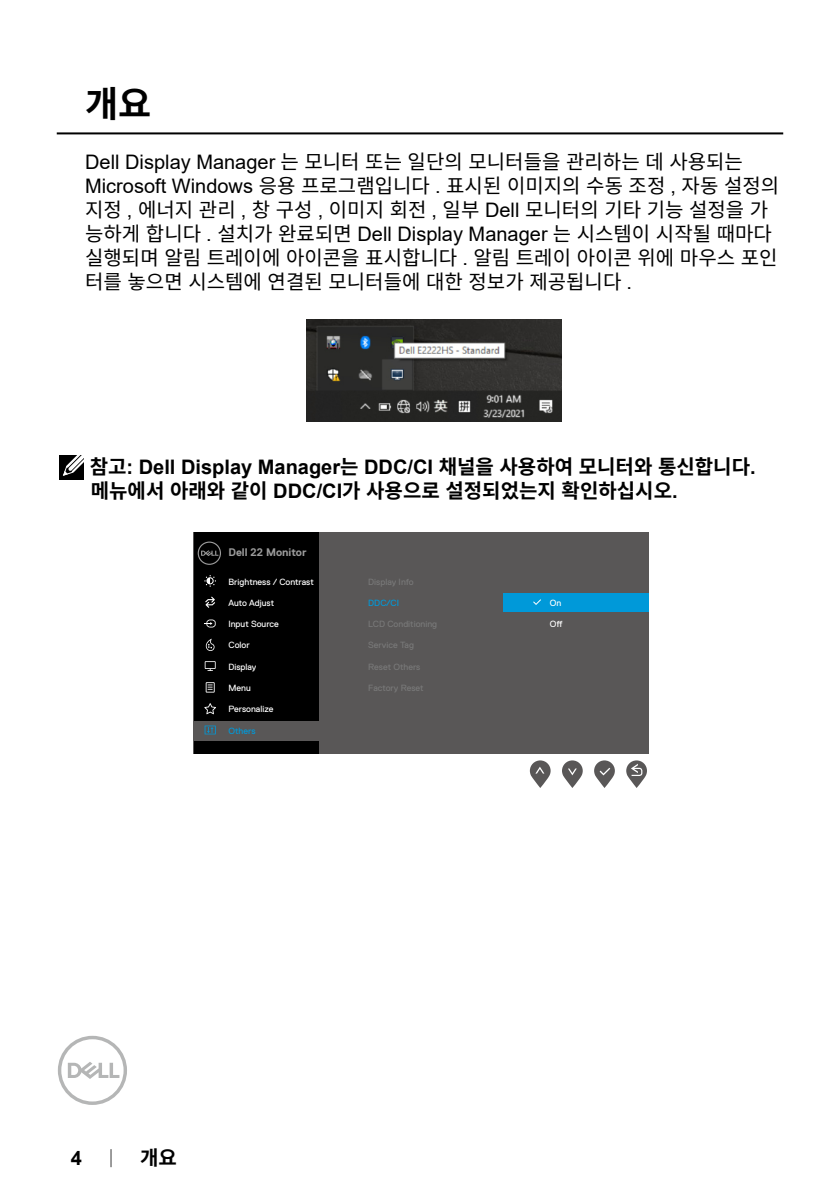
<style>
.page{position:relative;width:840px;height:1191px;background:#fff}
.page>*{position:absolute;margin:0;border:0;box-sizing:border-box;transform-origin:0 0}
.t1{font:700 36px "Noto Sans CJ Kkr";color:#000}
.t2{font:20px/24px "Noto Sans CJ Kkr";color:#000}
.t3{font:700 20px "Arial";color:#000}
.t4{font:700 20px "Noto Sans CJ Kkr";color:#000}
.t5{font:700 11px "Dell Replica";color:#9b9b9b}
.t6{font:9px "Dell Replica";color:#fff}
.t7{font:9px "Dell Replica";color:#787878}
.t8{font:9px "Dell Replica";color:#0099d9}
.s1{font-family:"Arial"}
.s2{font-family:"Noto Sans CJ Kkr"}
.s3{font-weight:400;font-size:18px}
</style>
<div class="page">
<svg style="left:58px;top:1035px;width:69px;height:70px"></svg>
<hr style="left:57px;top:132px;width:725px;height:2px;background:#000">
<img style="left:306px;top:319px;width:255px;height:102px">
<div style="left:60px;top:455px;width:24px;height:24px;background:#000"></div>
<svg style="left:63px;top:455px;width:21px;height:21px"></svg>
<div style="left:193px;top:533px;width:456px;height:221px;background:#595757"></div>
<div style="left:193px;top:533px;width:125px;height:221px;background:#000"></div>
<div style="left:193px;top:721px;width:125px;height:19px;background:#595757"></div>
<svg style="left:197px;top:541px;width:24px;height:24px"></svg>
<svg style="left:204px;top:575px;width:12px;height:12px"></svg>
<svg style="left:205px;top:596px;width:10px;height:12px"></svg>
<svg style="left:206px;top:638px;width:8px;height:13px"></svg>
<svg style="left:204px;top:661px;width:11px;height:10px"></svg>
<svg style="left:205px;top:682px;width:9px;height:10px"></svg>
<svg style="left:204px;top:703px;width:12px;height:11px"></svg>
<svg style="left:204px;top:725px;width:12px;height:9px"></svg>
<svg style="left:204px;top:619px;width:11px;height:8px"></svg>
<svg style="left:562px;top:760px;width:20px;height:28px"></svg>
<svg style="left:529px;top:760px;width:21px;height:28px"></svg>
<svg style="left:594px;top:760px;width:20px;height:28px"></svg>
<div style="left:503px;top:593px;width:145px;height:19px;background:#0099d9"></div>
<svg style="left:533px;top:599px;width:8px;height:6px"></svg>
<svg style="left:626px;top:760px;width:20px;height:28px"></svg>
<h1 class="t1" style="left:85px;top:83px;width:68px">개요</h1>
<p class="t2" style="left:85px;top:150px;width:695px"><span class="s1">Dell Display Manager</span> 는 모니터 또는 일단의 모니터들을 관리하는 데 사용되는 <span class="s1">Microsoft Windows</span> 응용 프로그램입니다 <span class="s1">.</span> 표시된 이미지의 수동 조정 <span class="s1">,</span> 자동 설정의 지정 <span class="s1">,</span> 에너지 관리 <span class="s1">,</span> 창 구성 <span class="s1">,</span> 이미지 회전 <span class="s1">,</span> 일부 <span class="s1">Dell</span> 모니터의 기타 기능 설정을 가 능하게 합니다 <span class="s1">.</span> 설치가 완료되면 <span class="s1">Dell Display Manager</span> 는 시스템이 시작될 때마다 실행되며 알림 트레이에 아이콘을 표시합니다 <span class="s1">.</span> 알림 트레이 아이콘 위에 마우스 포인 터를 놓으면 시스템에 연결된 모니터들에 대한 정보가 제공됩니다 <span class="s1">.</span></p>
<p class="t3" style="left:90px;top:452px;width:667px"><span class="s2">참고</span>: Dell Display Manager<span class="s2">는</span> DDC/CI <span class="s2">채널을 사용하여 모니터와 통신합니다</span>.</p>
<p class="t4" style="left:91px;top:479px;width:588px">메뉴에서 아래와 같이 <span class="s1">DDC/CI</span>가 사용으로 설정되었는지 확인하십시오<span class="s1">.</span></p>
<p class="t5" style="left:228px;top:546px;width:79px">Dell 22 Monitor</p>
<p class="t6" style="left:228px;top:576px;width:87px">Brightness / Contrast</p>
<p class="t6" style="left:228px;top:597px;width:47px">Auto Adjust</p>
<p class="t6" style="left:228px;top:619px;width:52px">Input Source</p>
<p class="t6" style="left:228px;top:640px;width:23px">Color</p>
<p class="t6" style="left:228px;top:661px;width:29px">Display</p>
<p class="t6" style="left:228px;top:683px;width:24px">Menu</p>
<p class="t6" style="left:228px;top:704px;width:46px">Personalize</p>
<p class="t8" style="left:228px;top:725px;width:29px">Others</p>
<p class="t7" style="left:368px;top:576px;width:47px">Display Info</p>
<p class="t8" style="left:368px;top:597px;width:32px">DDC/CI</p>
<p class="t7" style="left:368px;top:619px;width:70px">LCD Conditioning</p>
<p class="t7" style="left:368px;top:640px;width:47px">Service Tag</p>
<p class="t7" style="left:368px;top:661px;width:54px">Reset Others</p>
<p class="t7" style="left:368px;top:683px;width:57px">Factory Reset</p>
<p class="t6" style="left:549px;top:597px;width:13px">On</p>
<p class="t6" style="left:549px;top:619px;width:14px">Off</p>
<p class="t4" style="left:71px;top:1145px;width:107px"><span class="s1">4</span> <span class="s3">│</span> 개요</p>
</div>
